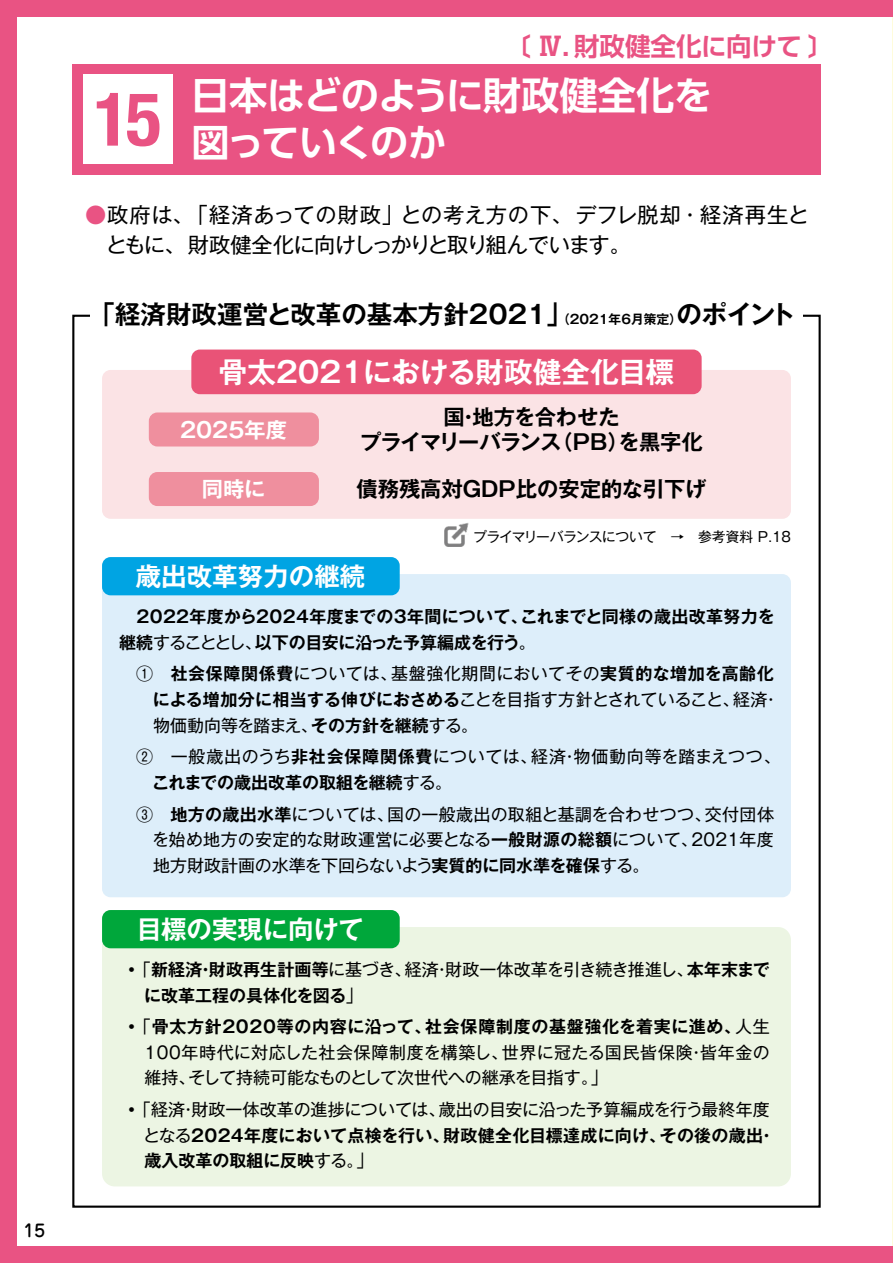
<style>
.page{position:relative;width:893px;height:1263px;background:#e95383}
.page>*{position:absolute;margin:0;border:0;box-sizing:border-box;transform-origin:0 0}
.t1{font:700 38.25px/46.8px "UD Shin Go Pro De";letter-spacing:-.02em;color:#fff}
.t2{font:700 28.65px "Gothic MB101 Pr 6 N De";color:#fff}
.t3{font:700 25.5px "Gothic MB101 Pr 6 N De";color:#000}
.t4{font:700 25.5px "Gothic MB101 Pr 6 N De";color:#fff}
.t5{font:700 25.5px "UD Shin Go Pro De";letter-spacing:-.005em;color:#e95383}
.t6{font:21.3px/29.7px "Gothic MB101 Pr 6 N";letter-spacing:-.01em;color:#000}
.t7{font:700 21.3px/25.5px "Gothic MB101 Pr 6 N De";letter-spacing:-.035em;color:#000;text-align:center}
.t8{font:700 21.3px "Gothic MB101 Pr 6 N De";color:#000}
.t9{font:700 21.3px "Gothic MB101 Pr 6 N De";color:#fff}
.t10{font:16.95px/25.5px "Gothic MB101 Pr 6 N";color:#000}
.t11{font:700 16.95px/25.5px "Gothic MB101 Pr 6 N De";letter-spacing:.005em;color:#000}
.t12{font:16.95px "Gothic MB101 Pr 6 N";letter-spacing:-.02em;color:#000}
.t13{font:700 16.95px "Gothic MB101 Pr 6 N De";letter-spacing:.04em;color:#000}
.t14{font:16.95px "Gothic MB101 Pr 6 N";letter-spacing:.035em;color:#000}
.t15{font:500 16.95px "Jun 34 Pro";color:#000}
.t16{font:13.8px "Gothic MB101 Pr 6 N";letter-spacing:-.04em;color:#000}
.s1{color:#e95383}
.s2{font-size:12.75px}
.s3{font-family:"Gothic MB101 Pr 6 N";font-weight:400}
.s4{font-family:"Gothic MB101 Pr 6 N De";font-weight:700}
</style>
<div class="page">
<div style="left:17px;top:17px;width:876px;height:1229px;background:#fff"></div>
<hr style="left:892px;top:17px;width:1px;height:1229px;background:#fffcdb">
<div style="left:102px;top:927px;width:689px;height:259px;background:#ecf5e3;border-radius:13px"></div>
<div style="left:72px;top:64px;width:749px;height:110px;background:#e95383"></div>
<div style="left:83px;top:74px;width:89px;height:90px;background:#fff"></div>
<div style="left:102px;top:370px;width:689px;height:149px;background:#fbe3e5;border-radius:9px"></div>
<div style="left:102px;top:574px;width:689px;height:323px;background:#ddeefa;border-radius:9px"></div>
<div style="left:191px;top:350px;width:511px;height:44px;background:#e95377;border-radius:9px"></div>
<div style="left:149px;top:412px;width:170px;height:34px;background:#ef8f9e;border-radius:9px"></div>
<div style="left:149px;top:472px;width:170px;height:34px;background:#ef8f9e;border-radius:9px"></div>
<div style="left:102px;top:557px;width:298px;height:38px;background:#00a4e3;border-radius:9px"></div>
<div style="left:102px;top:910px;width:298px;height:38px;background:#00a73b;border-radius:9px"></div>
<img style="left:444px;top:523px;width:25px;height:23px">
<p class="t15" style="left:24px;top:1217px;width:23px">15</p>
<h3 class="t5" style="left:505px;top:26px;width:330px">〔 Ⅳ．財政健全化に向けて〕</h3>
<h1 class="t1" style="left:94px;top:71px;width:620px;text-indent:97px">日本はどのように財政健全化を<br><sup>15</sup> 図っていくのか</h1>
<p class="t6" style="left:106px;top:198px;width:705px;text-indent:-21px"><span class="s1">●</span>政府は、「経済あっての財政」との考え方の下、デフレ脱却・経済再生とともに、財政健全化に向けしっかりと取り組んでいます。</p>
<h3 class="t3" style="left:90px;top:293px;width:708px">「経済財政運営と改革の基本方針2021」<span class="s2">（2021年6月策定）</span>のポイント</h3>
<h2 class="t2" style="left:219px;top:348px;width:457px">骨太2021における財政健全化目標</h2>
<p class="t9" style="left:180px;top:412px;width:109px">2025年度</p>
<p class="t9" style="left:202px;top:471px;width:65px">同時に</p>
<p class="t7" style="left:360px;top:403px;width:344px">国・地方を合わせた<br>プライマリーバランス（PB）を黒字化</p>
<p class="t8" style="left:356px;top:471px;width:352px">債務残高対GDP比の安定的な引下げ</p>
<h3 class="t4" style="left:136px;top:555px;width:231px">歳出改革努力の継続</h3>
<p class="t16" style="left:473px;top:525px;width:319px">プライマリーバランスについて　→　参考資料 P.18</p>
<p class="t11" style="left:119px;top:603px;width:657px;text-indent:17px">2022年度から2024年度までの３年間について、これまでと同様の歳出改革努力を継続<span class="s3">することとし、</span>以下の目安に沿った予算編成を行う<span class="s3">。</span></p>
<p class="t10" style="left:153px;top:660px;width:628px;text-indent:-34px">　① <span class="s4">社会保障関係費</span>については、基盤強化期間においてその<span class="s4">実質的な増加を高齢化による増加分に相当する伸びにおさめる</span>ことを目指す方針とされていること、経済・物価動向等を踏まえ、<span class="s4">その方針を継続</span>する。</p>
<p class="t14" style="left:119px;top:743px;width:663px">　②　一般歳出のうち<span class="s4">非社会保障関係費</span>については、経済・物価動向等を踏まえつつ、</p>
<p class="t11" style="left:152px;top:769px;width:302px">これまでの歳出改革の取組を継続<span class="s3">する。</span></p>
<p class="t10" style="left:152px;top:800px;width:623px;text-align:justify;text-indent:-33px">　③ <span class="s4">地方の歳出水準</span>については、国の一般歳出の取組と基調を合わせつつ、交付団体を始め地方の安定的な財政運営に必要となる<span class="s4">一般財源の総額</span>について、2021年度地方財政計画の水準を下回らないよう<span class="s4">実質的に同水準を確保</span>する。　</p>
<h3 class="t4" style="left:136px;top:908px;width:229px">目標の実現に向けて</h3>
<p class="t12" style="left:123px;top:955px;width:648px">•「<span class="s4">新経済・財政再生計画等</span>に基づき、経済・財政一体改革を引き続き推進し、<span class="s4">本年末まで</span></p>
<p class="t11" style="left:144px;top:982px;width:220px">に改革工程の具体化を図る<span class="s3">」</span></p>
<p class="t13" style="left:123px;top:1013px;width:648px"><span class="s3">•「</span>骨太方針2020等の内容に沿って、社会保障制度の基盤強化を着実に進め、<span class="s3">人生</span></p>
<p class="t10" style="left:144px;top:1038px;width:627px">100年時代に対応した社会保障制度を構築し、世界に冠たる国民皆保険・皆年金の維持、そして持続可能なものとして次世代への継承を目指す。」</p>
<p class="t10" style="left:123px;top:1096px;width:648px">•「経済・財政一体改革の進捗については、歳出の目安に沿った予算編成を行う最終年度</p>
<p class="t11" style="left:143px;top:1122px;width:633px"><span class="s3">となる</span>2024年度において点検を行い、財政健全化目標達成に向け、その後の歳出・歳入改革の取組に反映<span class="s3">する。」</span></p>
</div>
